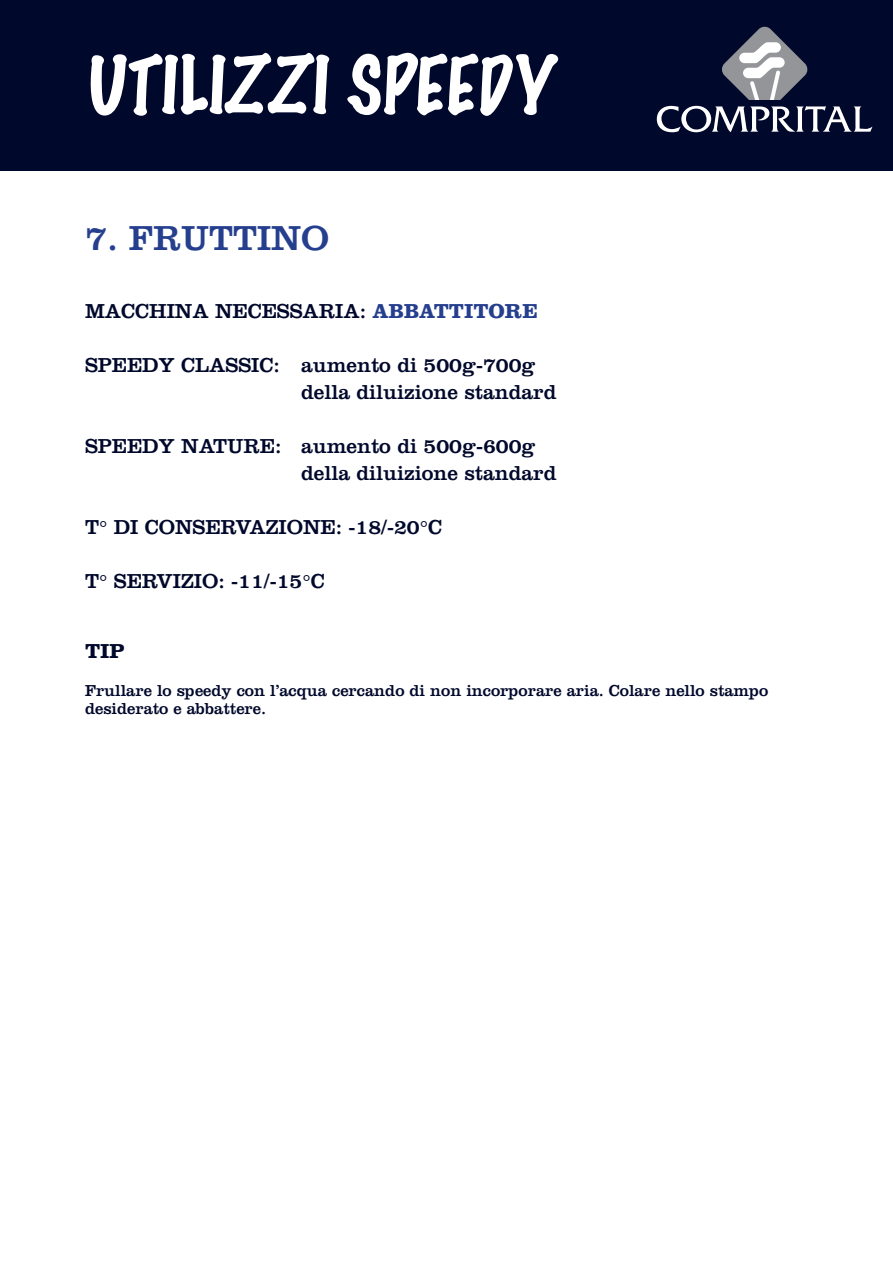
<style>
.page{position:relative;width:893px;height:1263px;background:#fff}
.page>*{position:absolute;margin:0;border:0;box-sizing:border-box;transform-origin:0 0}
.t1{font:100 72px "Marker Felt";color:#fff}
.t2{font:36px "Clarendon";color:#253f8e}
.t3{font:21px "Clarendon";color:#00082b}
.t4{font:700 21px "Clarendon";color:#00082b}
.t5{font:16.5px/18.8px "Clarendon";color:#00082b}
.s1{font-weight:700;color:#253f8e}
</style>
<div class="page">
<div style="left:1px;top:0;width:892px;height:170px;background:#00082b"></div>
<svg style="left:657px;top:106px;width:215px;height:26px"></svg>
<svg style="left:722px;top:26px;width:86px;height:74px"></svg>
<h1 class="t1" style="left:86px;top:29px;width:469px">UTILIZZI SPEEDY</h1>
<p class="t2" style="left:85px;top:216px;width:246px">7. FRUTTINO</p>
<p class="t3" style="left:85px;top:299px;width:454px">MACCHINA NECESSARIA: <span class="s1">ABBATTITORE</span></p>
<p class="t3" style="left:85px;top:353px;width:452px">SPEEDY CLASSIC: aumento di 500g-700g</p>
<p class="t3" style="left:301px;top:380px;width:257px">della diluizione standard</p>
<p class="t3" style="left:85px;top:434px;width:452px">SPEEDY NATURE: aumento di 500g-600g</p>
<p class="t3" style="left:301px;top:461px;width:257px">della diluizione standard</p>
<p class="t3" style="left:85px;top:515px;width:359px">T° DI CONSERVAZIONE: -18/-20°C</p>
<p class="t3" style="left:85px;top:569px;width:241px">T° SERVIZIO: -11/-15°C</p>
<p class="t4" style="left:85px;top:638px;width:41px">TIP</p>
<p class="t5" style="left:85px;top:680px;width:685px">Frullare lo speedy con l’acqua cercando di non incorporare aria. Colare nello stampo desiderato e abbattere.</p>
</div>
